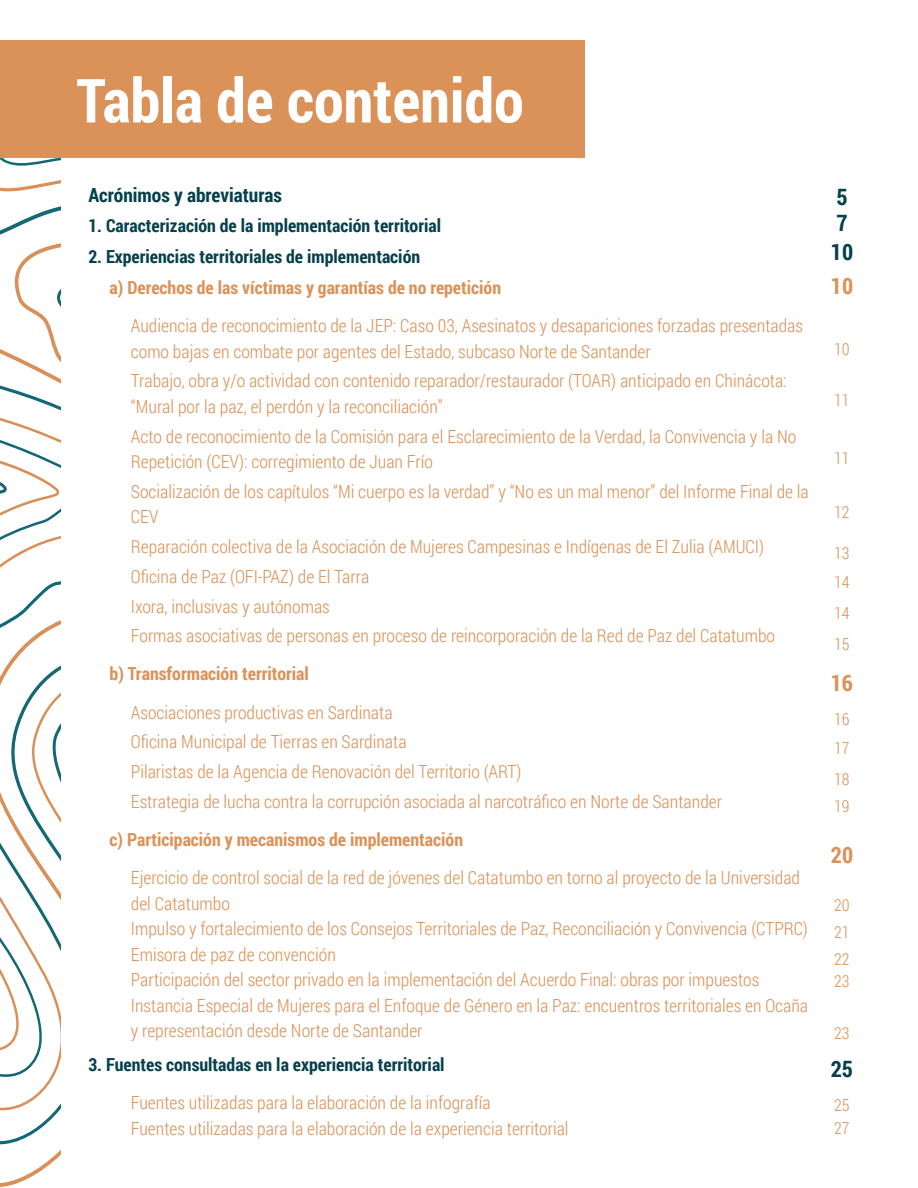
<style>
.page{position:relative;width:918px;height:1188px;background:#fff}
.page>*{position:absolute;margin:0;border:0;box-sizing:border-box;transform-origin:0 0}
.t1{font:700 60.9px "Roboto Condensed";color:#fff}
.Título_capítulo{font:700 22.5px "Roboto Condensed";color:#05404c}
.Título_capítulo-2{font:700 22.5px "Roboto Condensed";color:#db9258}
.Numerales_tdc{font:700 19.5px "Roboto Condensed";color:#05404c}
.Sub_sub{font:300 18px/25.5px "Roboto Condensed";color:#db9258}
.Numerales_tdc-2{font:700 18px "Roboto Condensed";color:#05404c}
.Numerales_tdc-3{font:700 18px "Roboto Condensed";color:#db9258}
.Título_capítulo-3{font:300 16.5px "Roboto Condensed";color:#db9258}
</style>
<div class="page">
<svg style="left:0;top:157px;width:61px;height:1030px"></svg>
<div style="left:0;top:40px;width:585px;height:117px;background:#db9258"></div>
<p class="t1" style="left:76px;top:58px;width:449px">Tabla de contenido</p>
<p class="Numerales_tdc" style="left:88px;top:181px;width:195px">Acrónimos y abreviaturas</p>
<p class="Numerales_tdc-2" style="left:88px;top:213px;width:354px">1. Caracterización de la implementación territorial</p>
<p class="Numerales_tdc-2" style="left:88px;top:244px;width:333px">2. Experiencias territoriales de implementación</p>
<p class="Numerales_tdc-3" style="left:110px;top:275px;width:393px">a) Derechos de las víctimas y garantías de no repetición</p>
<p class="Sub_sub" style="left:131px;top:312px;width:674px">Audiencia de reconocimiento de la JEP: Caso 03, Asesinatos y desapariciones forzadas presentadas como bajas en combate por agentes del Estado, subcaso Norte de Santander</p>
<p class="Sub_sub" style="left:131px;top:368px;width:657px">Trabajo, obra y/o actividad con contenido reparador/restaurador (TOAR) anticipado en Chinácota: “Mural por la paz, el perdón y la reconciliación”</p>
<p class="Sub_sub" style="left:131px;top:423px;width:667px">Acto de reconocimiento de la Comisión para el Esclarecimiento de la Verdad, la Convivencia y la No<br>Repetición (CEV): corregimiento de Juan Frío</p>
<p class="Sub_sub" style="left:131px;top:478px;width:680px">Socialización de los capítulos “Mi cuerpo es la verdad” y “No es un mal menor” del Informe Final de la<br>CEV</p>
<p class="Sub_sub" style="left:131px;top:533px;width:635px">Reparación colectiva de la Asociación de Mujeres Campesinas e Indígenas de El Zulia (AMUCI)</p>
<p class="Sub_sub" style="left:131px;top:563px;width:240px">Oficina de Paz (OFI-PAZ) de El Tarra</p>
<p class="Sub_sub" style="left:131px;top:593px;width:200px">Ixora, inclusivas y autónomas</p>
<p class="Sub_sub" style="left:131px;top:623px;width:646px">Formas asociativas de personas en proceso de reincorporación de la Red de Paz del Catatumbo</p>
<p class="Numerales_tdc-3" style="left:110px;top:661px;width:201px">b) Transformación territorial</p>
<p class="Sub_sub" style="left:131px;top:699px;width:263px">Asociaciones productivas en Sardinata</p>
<p class="Sub_sub" style="left:131px;top:729px;width:277px">Oficina Municipal de Tierras en Sardinata</p>
<p class="Sub_sub" style="left:131px;top:758px;width:392px">Pilaristas de la Agencia de Renovación del Territorio (ART)</p>
<p class="Sub_sub" style="left:131px;top:788px;width:593px">Estrategia de lucha contra la corrupción asociada al narcotráfico en Norte de Santander</p>
<p class="Numerales_tdc-3" style="left:110px;top:827px;width:355px">c) Participación y mecanismos de implementación</p>
<p class="Sub_sub" style="left:131px;top:864px;width:671px">Ejercicio de control social de la red de jóvenes del Catatumbo en torno al proyecto de la Universidad del Catatumbo</p>
<p class="Sub_sub" style="left:131px;top:915px;width:679px">Impulso y fortalecimiento de los Consejos Territoriales de Paz, Reconciliación y Convivencia (CTPRC)</p>
<p class="Sub_sub" style="left:131px;top:941px;width:206px">Emisora de paz de convención</p>
<p class="Sub_sub" style="left:131px;top:966px;width:630px">Participación del sector privado en la implementación del Acuerdo Final: obras por impuestos</p>
<p class="Sub_sub" style="left:131px;top:992px;width:679px">Instancia Especial de Mujeres para el Enfoque de Género en la Paz: encuentros territoriales en Ocaña y representación desde Norte de Santander</p>
<p class="Numerales_tdc-2" style="left:88px;top:1052px;width:358px">3. Fuentes consultadas en la experiencia territorial</p>
<p class="Sub_sub" style="left:131px;top:1089px;width:361px">Fuentes utilizadas para la elaboración de la infografía</p>
<p class="Sub_sub" style="left:131px;top:1115px;width:439px">Fuentes utilizadas para la elaboración de la experiencia territorial</p>
<p class="Título_capítulo" style="left:836px;top:181px;width:13px">5</p>
<p class="Título_capítulo" style="left:836px;top:207px;width:13px">7</p>
<p class="Título_capítulo" style="left:831px;top:236px;width:24px">10</p>
<p class="Título_capítulo-2" style="left:831px;top:270px;width:24px">10</p>
<p class="Título_capítulo-3" style="left:834px;top:337px;width:17px">10</p>
<p class="Título_capítulo-3" style="left:834px;top:389px;width:17px">11</p>
<p class="Título_capítulo-3" style="left:834px;top:447px;width:17px">11</p>
<p class="Título_capítulo-3" style="left:834px;top:500px;width:17px">12</p>
<p class="Título_capítulo-3" style="left:834px;top:541px;width:17px">13</p>
<p class="Título_capítulo-3" style="left:834px;top:571px;width:17px">14</p>
<p class="Título_capítulo-3" style="left:834px;top:601px;width:17px">14</p>
<p class="Título_capítulo-3" style="left:834px;top:632px;width:17px">15</p>
<p class="Título_capítulo-2" style="left:831px;top:667px;width:24px">16</p>
<p class="Título_capítulo-3" style="left:834px;top:707px;width:17px">16</p>
<p class="Título_capítulo-3" style="left:834px;top:737px;width:17px">17</p>
<p class="Título_capítulo-3" style="left:834px;top:767px;width:17px">18</p>
<p class="Título_capítulo-3" style="left:834px;top:795px;width:17px">19</p>
<p class="Título_capítulo-2" style="left:831px;top:839px;width:24px">20</p>
<p class="Título_capítulo-3" style="left:834px;top:894px;width:17px">20</p>
<p class="Título_capítulo-3" style="left:834px;top:920px;width:17px">21</p>
<p class="Título_capítulo-3" style="left:834px;top:948px;width:17px">22</p>
<p class="Título_capítulo-3" style="left:834px;top:970px;width:17px">23</p>
<p class="Título_capítulo-3" style="left:834px;top:1022px;width:17px">23</p>
<p class="Título_capítulo" style="left:831px;top:1053px;width:24px">25</p>
<p class="Título_capítulo-3" style="left:834px;top:1094px;width:17px">25</p>
<p class="Título_capítulo-3" style="left:834px;top:1117px;width:17px">27</p>
</div>
